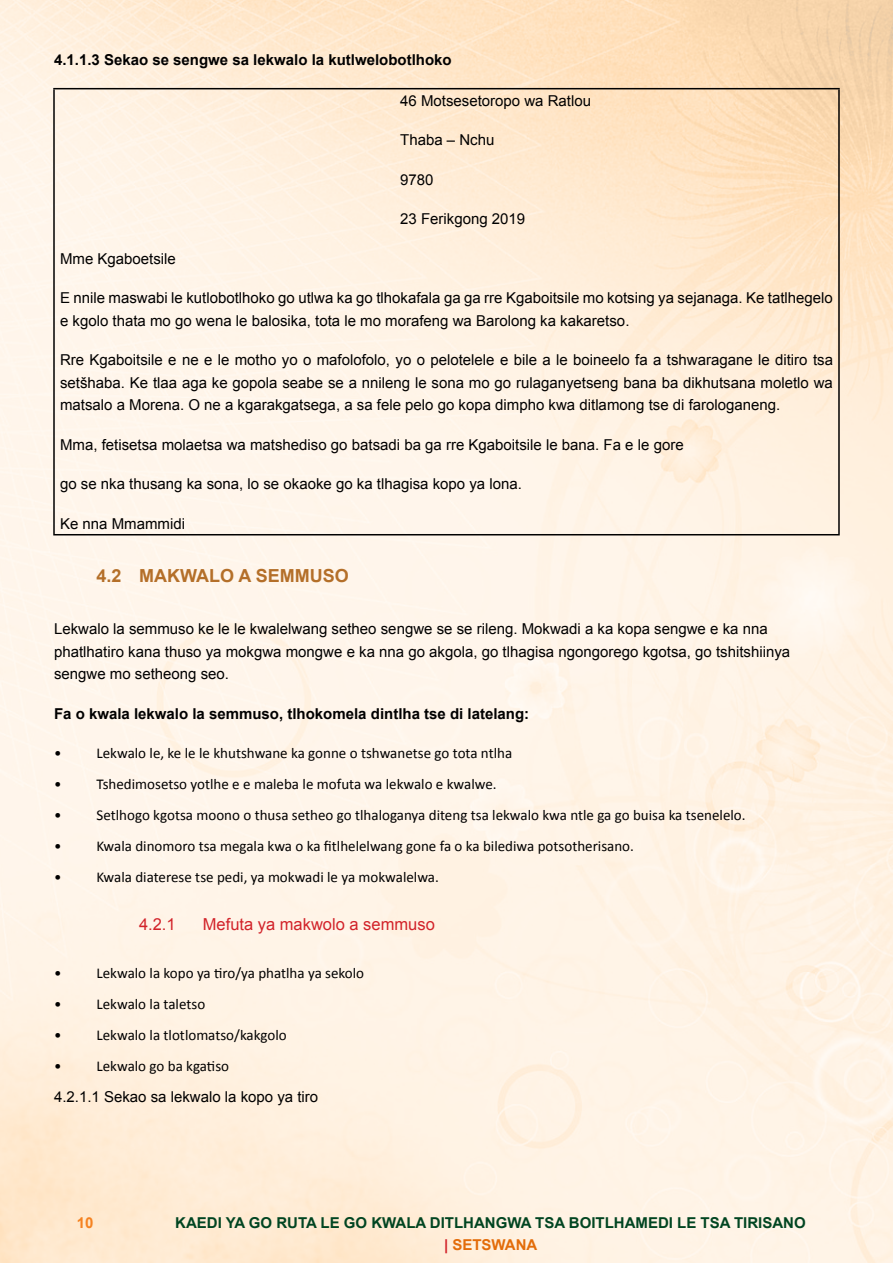
<style>
.page{position:relative;width:893px;height:1263px;background:#fff}
.page>*{position:absolute;margin:0;border:0;box-sizing:border-box;transform-origin:0 0}
.t1{font:700 18px "Arial";color:#b46f29}
.t2{font:16.5px "Arial";color:#d2232a}
.t3{font:15px/22.5px "Arial";color:#000}
.t4{font:15px "Calibri";color:#000}
.t5{font:700 15px "Arial";color:#000}
.t6{font:700 15px/22.5px "Arial";color:#004521;text-align:center}
.t7{font:700 15px "Arial";color:#f58220}
.s1{color:#d2232a}
.s2{color:#e36c0a}
</style>
<div class="page">
<img style="left:0;top:0;width:892px;height:1263px">
<hr style="left:53px;top:88px;width:787px;height:1px;background:#000">
<hr style="left:53px;top:89px;width:2px;height:445px;background:#000">
<hr style="left:838px;top:89px;width:2px;height:445px;background:#000">
<hr style="left:53px;top:534px;width:787px;height:1px;background:#000">
<p class="t5" style="left:54px;top:50px;width:399px">4.1.1.3 Sekao se sengwe sa lekwalo la kutlwelobotlhoko</p>
<p class="t3" style="left:400px;top:89px;width:192px">46 Motsesetoropo wa Ratlou</p>
<p class="t3" style="left:400px;top:129px;width:96px">Thaba – Nchu</p>
<p class="t3" style="left:400px;top:168px;width:35px">9780</p>
<p class="t3" style="left:400px;top:208px;width:127px">23 Ferikgong 2019</p>
<p class="t3" style="left:60px;top:247px;width:117px">Mme Kgaboetsile</p>
<p class="t3" style="left:60px;top:287px;width:774px">E nnile maswabi le kutlobotlhoko go utlwa ka go tlhokafala ga ga rre Kgaboitsile mo kotsing ya sejanaga. Ke tatlhegelo e kgolo thata mo go wena le balosika, tota le mo morafeng wa Barolong ka kakaretso.</p>
<p class="t3" style="left:60px;top:349px;width:774px;text-align:justify">Rre Kgaboitsile e ne e le motho yo o mafolofolo, yo o pelotelele e bile a le boineelo fa a tshwaragane le ditiro tsa setšhaba. Ke tlaa aga ke gopola seabe se a nnileng le sona mo go rulaganyetseng bana ba dikhutsana moletlo wa matsalo a Morena. O ne a kgarakgatsega, a sa fele pelo go kopa dimpho kwa ditlamong tse di farologaneng.</p>
<p class="t3" style="left:60px;top:433px;width:625px">Mma, fetisetsa molaetsa wa matshediso go batsadi ba ga rre Kgaboitsile le bana. Fa e le gore</p>
<p class="t3" style="left:60px;top:473px;width:463px">go se nka thusang ka sona, lo se okaoke go ka tlhagisa kopo ya lona.</p>
<p class="t3" style="left:60px;top:512px;width:127px">Ke nna Mmammidi</p>
<p class="t1" style="left:97px;top:563px;width:254px">4.2 MAKWALO A SEMMUSO</p>
<p class="t3" style="left:54px;top:618px;width:738px">Lekwalo la semmuso ke le le kwalelwang setheo sengwe se se rileng. Mokwadi a ka kopa sengwe e ka nna phatlhatiro kana thuso ya mokgwa mongwe e ka nna go akgola, go tlhagisa ngongorego kgotsa, go tshitshiinya sengwe mo setheong seo.</p>
<p class="t5" style="left:54px;top:703px;width:477px">Fa o kwala lekwalo la semmuso, tlhokomela dintlha tse di latelang:</p>
<p class="t4" style="left:54px;top:744px;width:460px">• Lekwalo le, ke le le khutshwane ka gonne o tshwanetse go tota ntlha</p>
<p class="t4" style="left:54px;top:775px;width:444px">• Tshedimosetso yotlhe e e maleba le mofuta wa lekwalo e kwalwe.</p>
<p class="t4" style="left:54px;top:806px;width:693px">• Setlhogo kgotsa moono o thusa setheo go tlhaloganya diteng tsa lekwalo kwa ntle ga go buisa ka tsenelelo.</p>
<p class="t4" style="left:54px;top:837px;width:581px">• Kwala dinomoro tsa megala kwa o ka fitlhelelwang gone fa o ka bilediwa potsotherisano.</p>
<p class="t4" style="left:54px;top:868px;width:386px">• Kwala diaterese tse pedi, ya mokwadi le ya mokwalelwa.</p>
<p class="t2" style="left:139px;top:913px;width:38px">4.2.1</p>
<p class="t2" style="left:203px;top:913px;width:233px">Mefuta ya makwolo a semmuso</p>
<p class="t4" style="left:54px;top:964px;width:312px">• Lekwalo la kopo ya tiro/ya phatlha ya sekolo</p>
<p class="t4" style="left:54px;top:995px;width:153px">• Lekwalo la taletso</p>
<p class="t4" style="left:54px;top:1026px;width:234px">• Lekwalo la tlotlomatso/kakgolo</p>
<p class="t4" style="left:54px;top:1057px;width:177px">• Lekwalo go ba kgatiso</p>
<p class="t3" style="left:54px;top:1086px;width:266px">4.2.1.1 Sekao sa lekwalo la kopo ya tiro</p>
<p class="t7" style="left:77px;top:1212px;width:18px">10</p>
<p class="t6" style="left:175px;top:1212px;width:632px">KAEDI YA GO RUTA LE GO KWALA DITLHANGWA TSA BOITLHAMEDI LE TSA TIRISANO <span class="s1">|</span> <span class="s2">SETSWANA</span></p>
</div>
